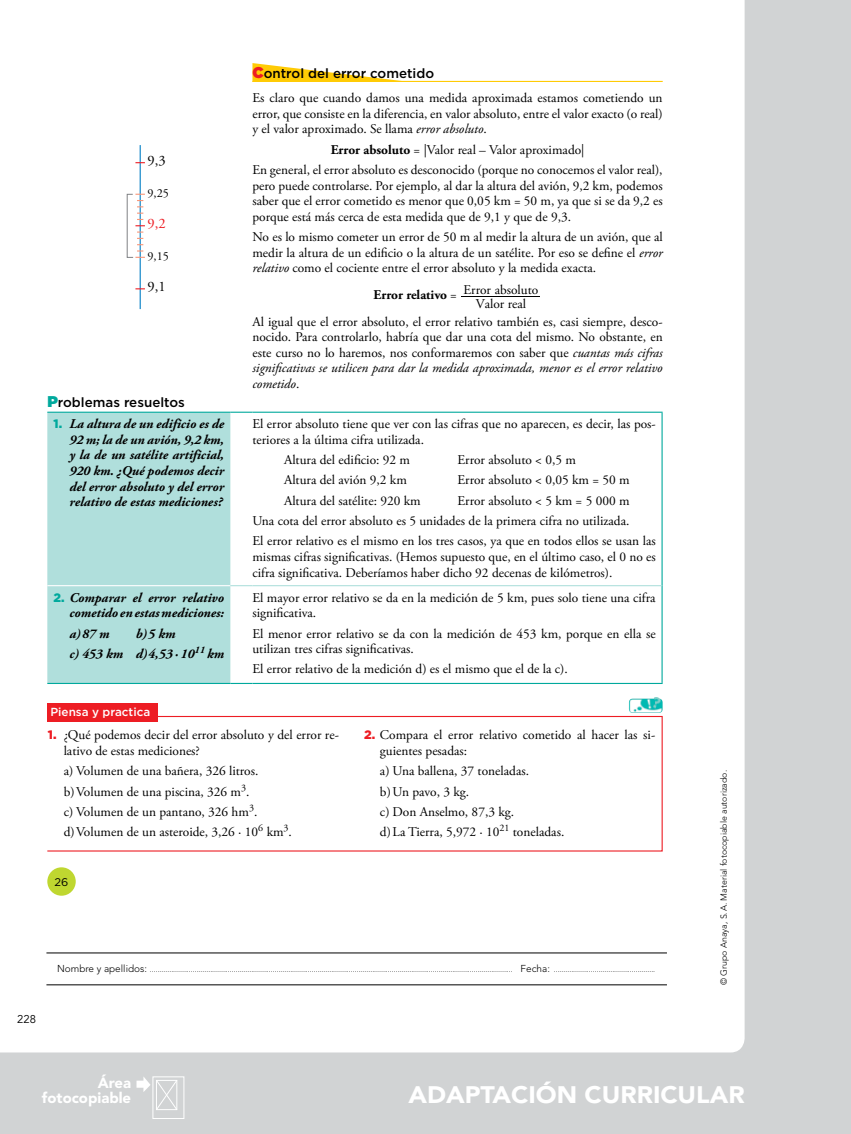
<style>
.page{position:relative;width:851px;height:1134px;background:#fff}
.page>*{position:absolute;margin:0;border:0;box-sizing:border-box;transform-origin:0 0}
.t1{font:900 23.75px "Avenir LT Std";color:#fff;scale:1.06 1}
.t2{font:900 14.88px/14.9px "Avenir LT Std";color:#fff;text-align:right}
.t3{font:14.5px "Adobe Garamond Pro";color:#000}
.t4{font:14.5px "Adobe Garamond Pro";color:#ed1d24}
.t5{font:13.38px/15.6px "Adobe Garamond Pro";color:#000}
.t6{font:italic 700 13.38px/15.6px "Adobe Garamond Pro";color:#000;text-align:justify}
.t7{font:500 13.38px "Gotham";color:#000}
.t8{font:700 13.38px "Adobe Garamond Pro";color:#000}
.t9{font:12.25px "Adobe Garamond Pro";color:#000}
.t10{font:500 11.62px "Gotham";color:#fff}
.t11{font:11.25px "Avenir LT Std";color:#000}
.t12{font:11.12px "Gotham";color:#000}
.t13{font:300 8.75px "Avenir LT Std";color:#000}
.t14{font:300 7.5px "Avenir LT Std";color:#000}
.s1{font-family:"Gotham";font-weight:900;font-size:15.62px;color:#ed1d24}
.s2{font-family:"Gotham";font-weight:500}
.s3{font-style:italic}
.s4{font-weight:700}
.s5{font-weight:400}
.s6{font-weight:900;font-size:15.62px;color:#00a99d}
.s7{font-family:"Gotham";font-weight:900;font-style:normal;font-size:12.25px;color:#00a99d}
.s8{font-family:"Gotham";font-weight:900;font-size:12.25px;color:#ed1d24}
.s9{font-size:10px}
</style>
<div class="page">
<div style="left:0;top:0;width:850px;height:1134px;background:#d1d3d4"></div>
<div style="left:0;top:0;width:744px;height:1052px;background:#fff"></div>
<div style="left:152px;top:1076px;width:32px;height:43px;border:1px solid #fff"></div>
<svg style="left:136px;top:1076px;width:42px;height:35px"></svg>
<hr style="left:46px;top:953px;width:620px;height:1px;background:#000">
<hr style="left:46px;top:984px;width:620px;height:1px;background:#000">
<div style="left:0;top:0;width:709px;height:914px;background:#fff"></div>
<div style="left:47px;top:867px;width:29px;height:29px;background:#bfd730;border-radius:50%"></div>
<svg style="left:252px;top:63px;width:158px;height:18px"></svg>
<hr style="left:252px;top:81px;width:410px;height:1px;background:#ffcb05">
<hr style="left:461px;top:296px;width:79px;height:1px;background:#000">
<div style="left:47px;top:716px;width:615px;height:135px;border:1px solid #ed1d24"></div>
<div style="left:47px;top:703px;width:111px;height:19px;background:#ed1d24"></div>
<div style="left:47px;top:413px;width:183px;height:270px;background:#b0dfdc"></div>
<hr style="left:47px;top:412px;width:183px;height:1px;background:#00a99d">
<svg style="left:230px;top:412px;width:22px;height:1px"></svg>
<hr style="left:252px;top:412px;width:410px;height:1px;background:#00a99d">
<hr style="left:47px;top:585px;width:183px;height:1px;background:#fff">
<hr style="left:661px;top:413px;width:1px;height:173px;background:#00a99d">
<hr style="left:661px;top:586px;width:1px;height:97px;background:#00a99d">
<hr style="left:47px;top:683px;width:183px;height:1px;background:#00a99d">
<svg style="left:230px;top:683px;width:22px;height:1px"></svg>
<hr style="left:252px;top:683px;width:410px;height:1px;background:#00a99d">
<svg style="left:230px;top:585px;width:22px;height:1px"></svg>
<hr style="left:252px;top:585px;width:409px;height:1px;background:#b0dfdc">
<hr style="left:140px;top:145px;width:1px;height:164px;background:#007dc5">
<svg style="left:135px;top:194px;width:10px;height:13px"></svg>
<svg style="left:135px;top:213px;width:10px;height:13px"></svg>
<svg style="left:135px;top:232px;width:10px;height:26px"></svg>
<div style="left:127px;top:194px;width:6px;height:64px;border:1px solid #808285"></div>
<img style="left:628px;top:697px;width:34px;height:16px">
<p class="t3" style="left:147px;top:152px;width:20px">9,3</p>
<p class="t9" style="left:147px;top:186px;width:23px">9,25</p>
<p class="t4" style="left:147px;top:215px;width:20px">9,2</p>
<p class="t9" style="left:147px;top:249px;width:23px">9,15</p>
<p class="t3" style="left:147px;top:278px;width:20px">9,1</p>
<p class="t5" style="left:252px;top:62px;width:411px;line-height:24.4px"><span class="s1">C</span><span class="s2">ontrol del error cometido<br></span>Es claro que cuando damos una medida aproximada estamos cometiendo un</p>
<p class="t5" style="left:252px;top:106px;width:411px">error, que consiste en la diferencia, en valor absoluto, entre el valor exacto (o real) y el valor aproximado. Se llama <span class="s3">error absoluto</span>.</p>
<p class="t5" style="left:252px;top:140px;width:411px;line-height:20.2px;text-align:center"><span class="s4">Error absoluto</span> = |Valor real – Valor aproximado|<br>En general, el error absoluto es desconocido (porque no conocemos el valor real),</p>
<p class="t5" style="left:252px;top:178px;width:412px;text-align:justify">pero puede controlarse. Por ejemplo, al dar la altura del avión, 9,2 km, podemos saber que el error cometido es menor que 0,05 km = 50 m, ya que si se da 9,2 es porque está más cerca de esta medida que de 9,1 y que de 9,3.</p>
<p class="t5" style="left:252px;top:230px;width:412px;text-align:justify">No es lo mismo cometer un error de 50 m al medir la altura de un avión, que al medir la altura de un edificio o la altura de un satélite. Por eso se define el <span class="s3">error relativo</span> como el cociente entre el error absoluto y la medida exacta.</p>
<p class="t8" style="left:373px;top:287px;width:85px">Error relativo <span class="s5">=</span></p>
<p class="t5" style="left:475px;top:296px;width:52px">Valor real</p>
<p class="t5" style="left:463px;top:282px;width:76px">Error absoluto</p>
<p class="t5" style="left:252px;top:314px;width:412px;text-align:justify">Al igual que el error absoluto, el error relativo también es, casi siempre, desco&shy;nocido. Para controlarlo, habría que dar una cota del mismo. No obstante, en este curso no lo haremos, nos conformaremos con saber que <span class="s3">cuantas más cifras significativas se utilicen para dar la medida aproximada, menor es el error relativo cometido</span>.</p>
<p class="t7" style="left:47px;top:393px;width:139px"><span class="s6">P</span>roblemas resueltos</p>
<p class="t6" style="left:69px;top:416px;width:156px;text-indent:-16px"><span class="s7">1.</span> La altura de un edificio es de 92 m; la de un avión, 9,2 km, y la de un satélite artificial, 920 km. ¿Qué podemos decir del error absoluto y del error relativo de estas mediciones?</p>
<p class="t5" style="left:252px;top:417px;width:405px">El error absoluto tiene que ver con las cifras que no aparecen, es decir, las pos&shy;teriores a la última cifra utilizada.</p>
<p class="t5" style="left:284px;top:452px;width:128px">Altura del edificio: 92 m</p>
<p class="t5" style="left:457px;top:452px;width:120px">Error absoluto &lt; 0,5 m</p>
<p class="t5" style="left:284px;top:473px;width:124px">Altura del avión 9,2 km</p>
<p class="t5" style="left:457px;top:473px;width:173px">Error absoluto &lt; 0,05 km = 50 m</p>
<p class="t5" style="left:284px;top:493px;width:138px">Altura del satélite: 920 km</p>
<p class="t5" style="left:252px;top:491px;width:405px;line-height:20.2px;text-indent:205px">Error absoluto &lt; 5 km = 5 000 m<br>Una cota del error absoluto es 5 unidades de la primera cifra no utilizada.<br>El error relativo es el mismo en los tres casos, ya que en todos ellos se usan las</p>
<p class="t5" style="left:252px;top:549px;width:405px">mismas cifras significativas. (Hemos supuesto que, en el último caso, el 0 no es cifra significativa. Deberíamos haber dicho 92 decenas de kilómetros).</p>
<p class="t6" style="left:54px;top:590px;width:172px;text-align:right"><span class="s7">2.</span> Comparar el error relativo cometido en estas mediciones:</p>
<p class="t6" style="left:69px;top:626px;width:42px">a)87 m</p>
<p class="t6" style="left:69px;top:623px;width:156px;line-height:20.2px;text-indent:66px">b)5 km<br>c) 453 km d)4,53 · 10<sup>11</sup> km</p>
<p class="t10" style="left:50px;top:705px;width:101px">Piensa y practica</p>
<p class="t5" style="left:252px;top:590px;width:404px">El mayor error relativo se da en la medición de 5 km, pues solo tiene una cifra significativa.</p>
<p class="t5" style="left:252px;top:626px;width:405px">El menor error relativo se da con la medición de 453 km, porque en ella se utilizan tres cifras significativas.</p>
<p class="t5" style="left:252px;top:662px;width:317px">El error relativo de la medición d) es el mismo que el de la c).</p>
<p class="t5" style="left:64px;top:728px;width:277px;text-indent:-16px"><span class="s8">1.</span> ¿Qué podemos decir del error absoluto y del error re&shy;lativo de estas mediciones?</p>
<p class="t5" style="left:64px;top:761px;width:230px;line-height:20.2px">a) Volumen de una bañera, 326 litros. b)Volumen de una piscina, 326 m<sup>3</sup>.<br>c) Volumen de un pantano, 326 hm<sup>3</sup>. d)Volumen de un asteroide, 3,26 · 10<sup>6</sup> km<sup>3</sup>.</p>
<p class="t12" style="left:55px;top:875px;width:15px">26</p>
<p class="t5" style="left:380px;top:728px;width:277px;text-indent:-16px"><span class="s8">2.</span> Compara el error relativo cometido al hacer las si&shy;guientes pesadas:</p>
<p class="t5" style="left:380px;top:761px;width:186px;line-height:20.2px">a) Una ballena, 37 toneladas.<br>b)Un pavo, 3 kg.<br>c) Don Anselmo, 87,3 kg.<br>d)La Tierra, 5,972 · 10<sup>21</sup> toneladas.</p>
<p class="t11" style="left:17px;top:1013px;width:20px">228</p>
<p class="t14" style="left:57px;top:965px;width:599px"><span class="s9">Nombre y apellidos:</span> .......................................................................................................................................................................................... <span class="s9">Fecha:</span> ....................................................</p>
<p class="t13" style="left:718px;top:985px;width:217px;rotate:-90deg">© Grupo Anaya, S.A. Material fotocopiable autorizado.</p>
<p class="t2" style="left:42px;top:1075px;width:91px">Área fotocopiable</p>
<h1 class="t1" style="left:408px;top:1080px;width:318px">ADAPTACIÓN CURRICULAR</h1>
</div>
